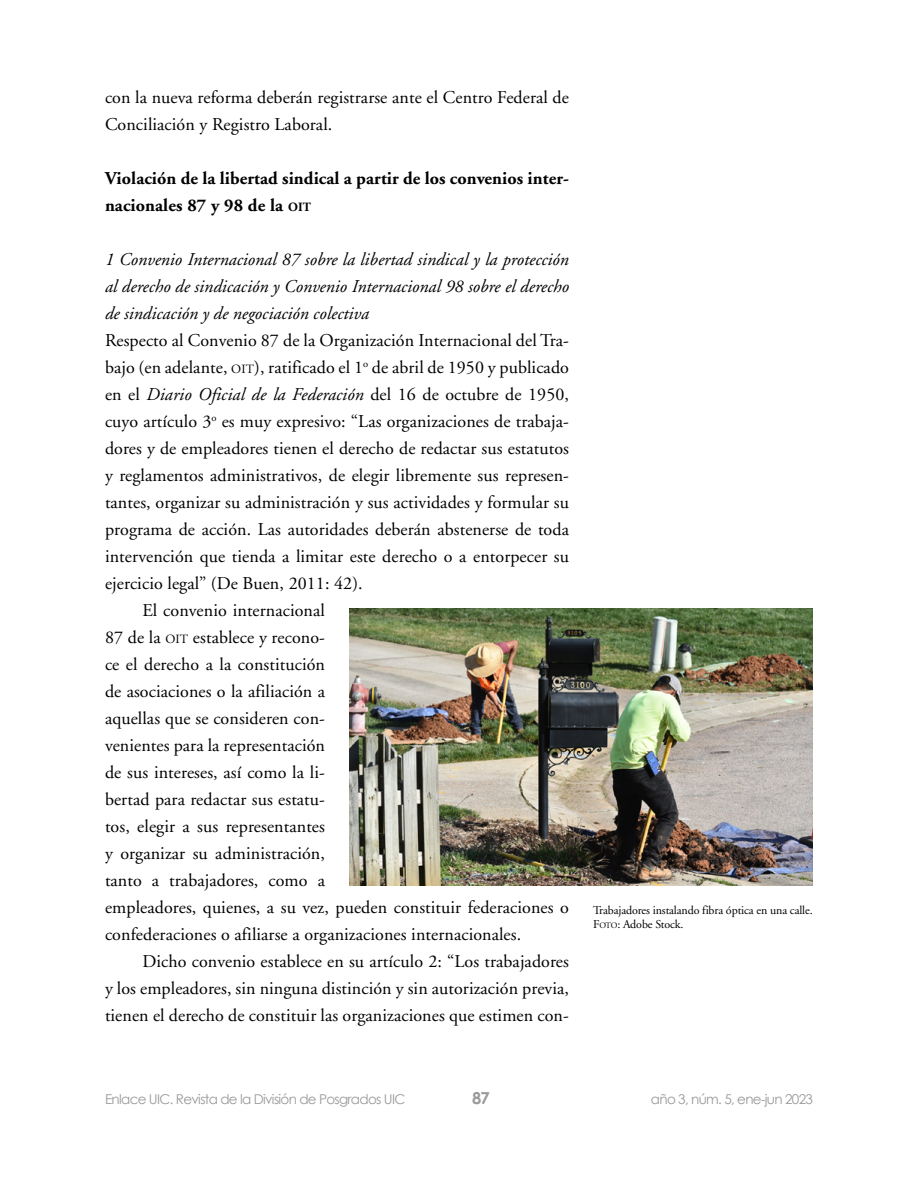
<style>
.page{position:relative;width:918px;height:1188px;background:#fff}
.page>*{position:absolute;margin:0;border:0;box-sizing:border-box;transform-origin:0 0}
.Párrafo_2{font:18px/27px "Adobe Garamond";letter-spacing:.005em;color:#000}
.Párrafo_1_sin_capitu{font:18px/27px "Adobe Garamond";letter-spacing:.005em;color:#000;text-align:justify}
.Subtítulo_2{font:italic 18px/27px "Adobe Garamond";color:#000;text-align:justify}
.Subtítulo_1{font:700 18px/27px "Adobe Garamond";letter-spacing:.005em;color:#000}
.t1{font:700 16.5px "Century Gothic";color:#999}
.t2{font:13.5px "Century Gothic";letter-spacing:-.05em;color:#999}
.Pie_de_foto{font:12px "Adobe Garamond";letter-spacing:-.01em;color:#000}
.s1{font-size:12.6px}
.s2{font-style:inherit}
.s3{font-style:italic}
.s4{font-size:8.4px}
</style>
<div class="page">
<img style="left:349px;top:608px;width:464px;height:277px">
<p class="Párrafo_2" style="left:105px;top:84px;width:466px">con la nueva reforma deberán registrarse ante el Centro Federal de<br>Conciliación y Registro Laboral.</p>
<p class="Subtítulo_1" style="left:105px;top:165px;width:466px">Violación de la libertad sindical a partir de los convenios inter&shy;nacionales 87 y 98 de la <span class="s1">oit</span></p>
<p class="Subtítulo_2" style="left:105px;top:247px;width:466px">1 Convenio Internacional 87 sobre la libertad sindical y la protección al derecho de sindicación y Convenio Internacional 98 sobre el derecho de sindicación y de negociación colectiva</p>
<p class="Párrafo_1_sin_capitu" style="left:105px;top:327px;width:466px">Respecto al Convenio 87 de la Organización Internacional del Tra&shy;bajo (en adelante, <span class="s1">OIT</span><span class="s2">),</span> ratificado el 1<sup>o</sup> de abril de 1950 y publicado en el <span class="s3">Diario Oficial de la Federación</span> del 16 de octubre de 1950, cuyo artículo 3<sup>o</sup> es muy expresivo: “Las organizaciones de trabaja&shy;dores y de empleadores tienen el derecho de redactar sus estatutos y reglamentos administrativos, de elegir libremente sus represen&shy;tantes, organizar su administración y sus actividades y formular su programa de acción. Las autoridades deberán abstenerse de toda intervención que tienda a limitar este derecho o a entorpecer su ejercicio legal” (De Buen, 2011: 42).</p>
<p class="Párrafo_2" style="left:105px;top:597px;width:465px;text-indent:38px">El convenio internacional<br>87 de la <span class="s1">OIT</span> establece y recono-<br>ce el derecho a la constitución<br>de asociaciones o la afiliación a<br>aquellas que se consideren con-<br>venientes para la representación<br>de sus intereses, así como la li-<br>bertad para redactar sus estatu-<br>tos, elegir a sus representantes<br>y organizar su administración,<br>tanto a trabajadores, como a<br>empleadores, quienes, a su vez, pueden constituir federaciones o confederaciones o afiliarse a organizaciones internacionales.</p>
<p class="Párrafo_2" style="left:105px;top:948px;width:466px;text-align:justify;text-indent:38px">Dicho convenio establece en su artículo 2: “Los trabajadores y los empleadores, sin ninguna distinción y sin autorización previa, tienen el derecho de constituir las organizaciones que estimen con-</p>
<p class="Pie_de_foto" style="left:593px;top:904px;width:221px">Trabajadores instalando fibra óptica en una calle.</p>
<p class="Pie_de_foto" style="left:593px;top:918px;width:92px"><span class="s2">F</span><span class="s4">OTO</span>: Adobe Stock.</p>
<p class="t2" style="left:105px;top:1091px;width:302px">Enlace UIC. Revista de la División de Posgrados UIC</p>
<p class="t1" style="left:472px;top:1087px;width:19px">87</p>
<p class="t2" style="left:651px;top:1091px;width:164px">año 3, núm. 5, ene-jun 2023</p>
</div>
